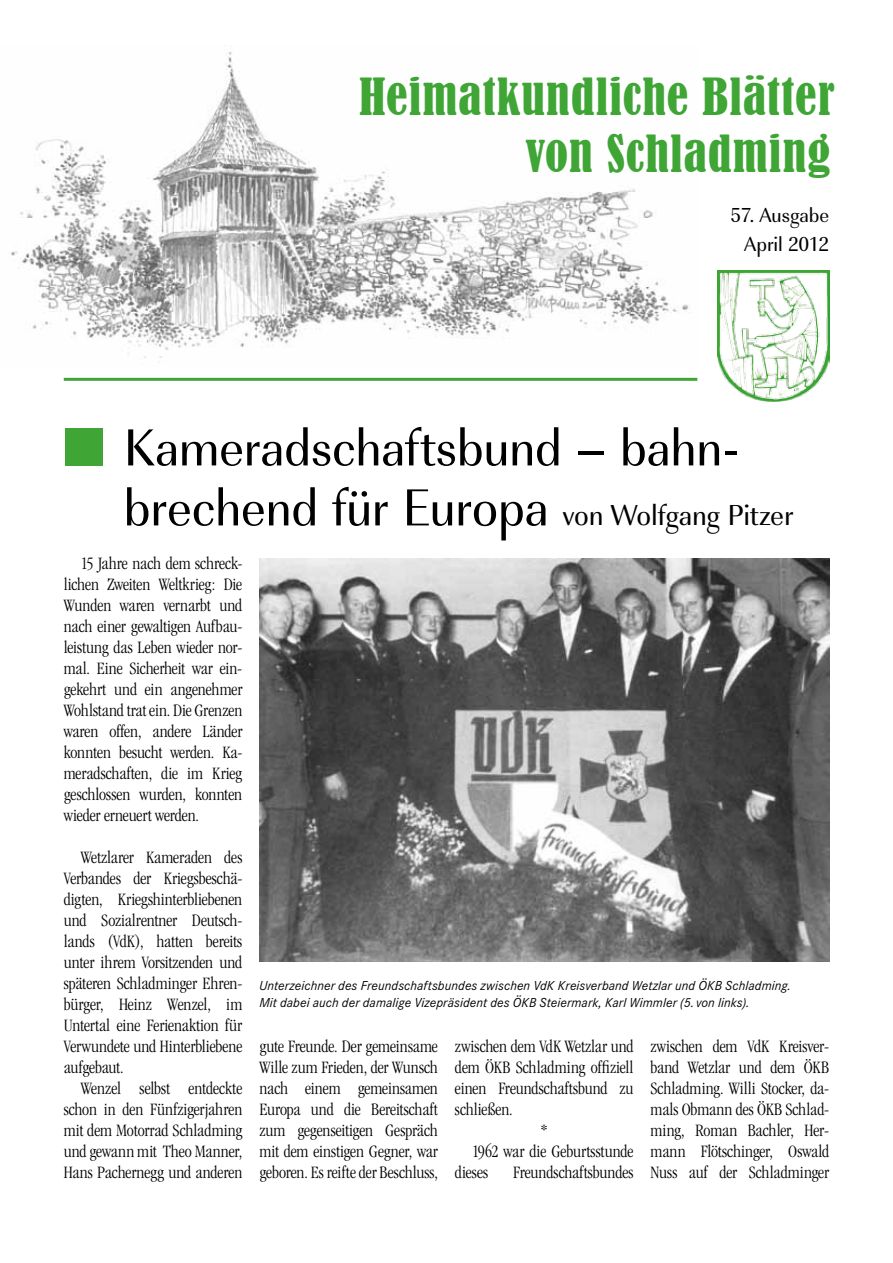
<style>
.page{position:relative;width:893px;height:1263px;background:#fff}
.page>*{position:absolute;margin:0;border:0;box-sizing:border-box;transform-origin:0 0}
.t1{font:54px/60px "URW Imperial T Regu Narr";letter-spacing:-.01em;color:#000}
.t2{font:condensed 48px/57px "Bernard";letter-spacing:.025em;color:#3fa535;text-align:right}
.t3{font:21px/28.5px "URW Imperial T Regu Narr";letter-spacing:-.005em;color:#000;text-align:right}
.t4{font:300 condensed 18px/21px "Garamond";color:#000;text-align:justify}
.t5{font:italic 13.5px/16.5px "Corporate S";letter-spacing:.005em;color:#000}
.s1{color:#3fa535}
.s2{font-size:30px}
</style>
<div class="page">
<hr style="left:64px;top:378px;width:633px;height:3px;background:#3fa535">
<img style="left:259px;top:559px;width:570px;height:403px">
<img style="left:11px;top:51px;width:680px;height:307px">
<img style="left:717px;top:270px;width:112px;height:132px">
<h2 class="t2" style="left:359px;top:69px;width:477px">Heimatkundliche Blätter von Schladming</h2>
<p class="t3" style="left:730px;top:201px;width:100px">57. Ausgabe<br>April 2012</p>
<h1 class="t1" style="left:123px;top:419px;width:672px;text-indent:-60px"><span class="s1">■</span> Kameradschaftsbund – bahn&shy;brechend für Europa <span class="s2">von Wolfgang Pitzer</span></h1>
<p class="t4" style="left:64px;top:553px;width:180px;text-indent:17px">15 Jahre nach dem schreck&shy;lichen Zweiten Weltkrieg: Die Wunden waren vernarbt und nach einer gewaltigen Aufbau&shy;leistung das Leben wieder nor&shy;mal. Eine Sicherheit war ein&shy;gekehrt und ein angenehmer Wohlstand trat ein. Die Grenzen waren offen, andere Länder konnten besucht werden. Ka&shy;meradschaften, die im Krieg geschlossen wurden, konnten wieder erneuert werden.</p>
<p class="t4" style="left:64px;top:847px;width:180px;text-indent:17px">Wetzlarer Kameraden des Verbandes der Kriegsbeschä&shy;digten, Kriegshinterbliebenen und Sozialrentner Deutsch&shy;lands (VdK), hatten bereits unter ihrem Vorsitzenden und späteren Schladminger Ehren&shy;bürger, Heinz Wenzel, im Untertal eine Ferienaktion für Verwundete und Hinterbliebene aufgebaut.</p>
<p class="t4" style="left:64px;top:1078px;width:180px;text-indent:17px">Wenzel selbst entdeckte schon in den Fünfzigerjahren mit dem Motorrad Schladming und gewann mit Theo Manner, Hans Pachernegg und anderen</p>
<p class="t5" style="left:259px;top:978px;width:533px">Unterzeichner des Freundschaftsbundes zwischen VdK Kreisverband Wetzlar und ÖKB Schladming.<br>Mit dabei auch der damalige Vizepräsident des ÖKB Steiermark, Karl Wimmler (5. von links).</p>
<p class="t4" style="left:259px;top:1036px;width:180px">gute Freunde. Der gemeinsame Wille zum Frieden, der Wunsch nach einem gemeinsamen Europa und die Bereitschaft zum gegenseitigen Gespräch mit dem einstigen Gegner, war geboren. Es reifte der Beschluss,</p>
<p class="t4" style="left:455px;top:1036px;width:180px">zwischen dem VdK Wetzlar und</p>
<p class="t4" style="left:650px;top:1036px;width:180px">zwischen dem VdK Kreisver&shy;band Wetzlar und dem ÖKB Schladming. Willi Stocker, da&shy;mals Obmann des ÖKB Schlad&shy;ming, Roman Bachler, Her&shy;mann Flötschinger, Oswald Nuss auf der Schladminger</p>
<p class="t4" style="left:455px;top:1057px;width:180px">dem ÖKB Schladming offiziell</p>
<p class="t4" style="left:455px;top:1078px;width:180px">einen Freundschaftsbund zu</p>
<p class="t4" style="left:455px;top:1099px;width:59px">schließen.</p>
<p class="t4" style="left:541px;top:1120px;width:9px">*</p>
<p class="t4" style="left:472px;top:1141px;width:163px">1962 war die Geburtsstunde</p>
<p class="t4" style="left:455px;top:1162px;width:35px">dieses</p>
<p class="t4" style="left:513px;top:1162px;width:122px">Freundschaftsbundes</p>
</div>
